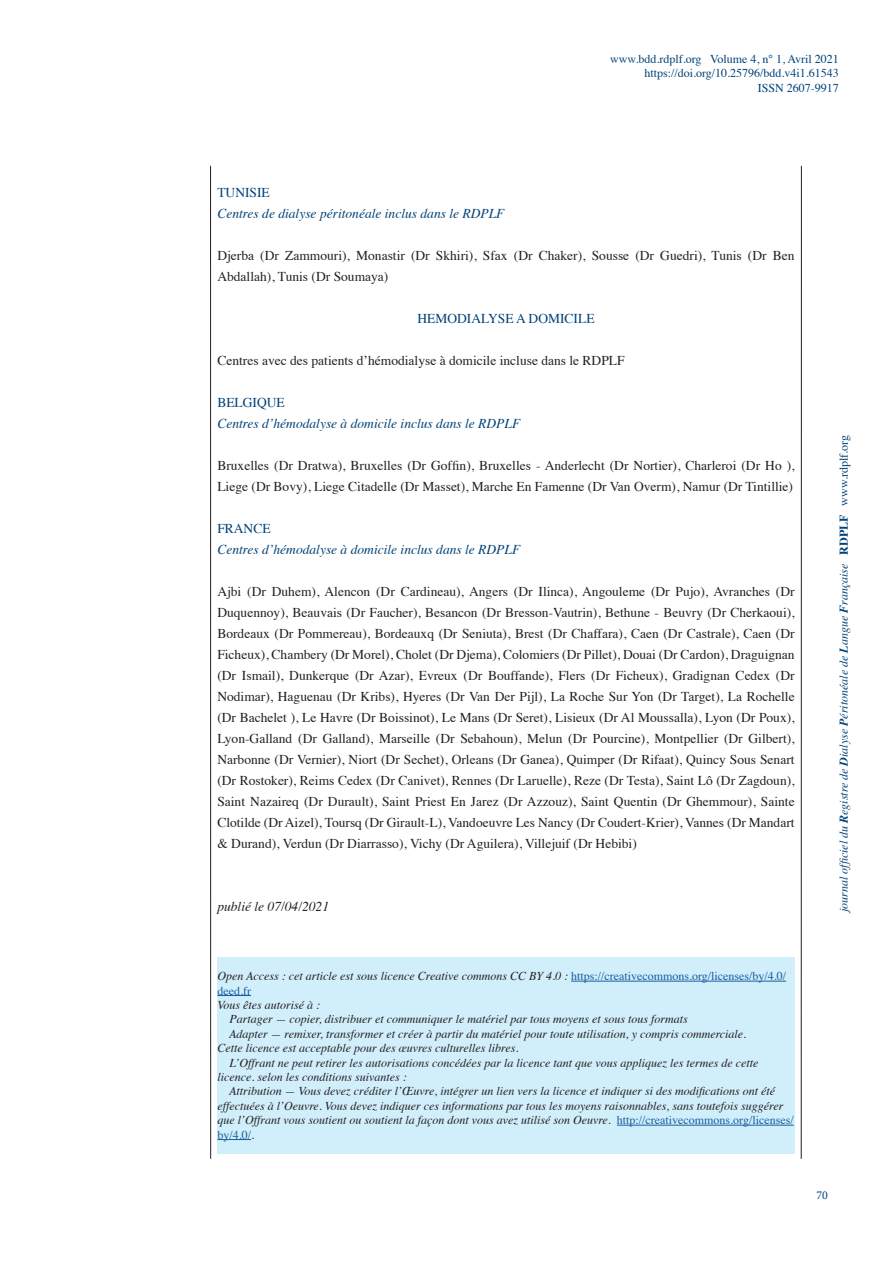
<style>
.page{position:relative;width:893px;height:1263px;background:#fff}
.page>*{position:absolute;margin:0;border:0;box-sizing:border-box;transform-origin:0 0}
.t1{font:13.5px/21px "Times";color:#231f20}
.t2{font:italic 13.5px "Times";color:#004279}
.t3{font:13.5px "Times";color:#004279}
.t4{font:italic 13.5px "Times";color:#231f20}
.t5{font:italic 12px/14.4px "Times";color:#231f20}
.t6{font:12px "Times";color:#004279}
.t7{font:italic 12px "Times";color:#004279}
.t8{font:12px "Minion Pro";color:#004279}
.s1{font-weight:700}
.s2{font-weight:700;font-style:normal}
.s3{font-style:normal}
.s4{font-style:normal;color:#175d9e}
</style>
<div class="page">
<hr style="left:210px;top:166px;width:1px;height:993px;background:#231f20">
<hr style="left:801px;top:166px;width:1px;height:993px;background:#231f20">
<div style="left:217px;top:957px;width:578px;height:196px;background:#d1eefb"></div>
<hr style="left:571px;top:981px;width:215px;height:1px;background:#175d9e">
<hr style="left:217px;top:995px;width:34px;height:1px;background:#175d9e">
<hr style="left:617px;top:1125px;width:177px;height:1px;background:#175d9e">
<hr style="left:217px;top:1139px;width:34px;height:1px;background:#175d9e">
<p class="t6" style="left:610px;top:48px;width:230px">www.bdd.rdplf.org Volume 4, n° 1, Avril 2021</p>
<p class="t6" style="left:644px;top:62px;width:196px">https://doi.org/10.25796/bdd.v4i1.61543</p>
<p class="t6" style="left:758px;top:77px;width:82px">ISSN 2607-9917</p>
<p class="t3" style="left:217px;top:180px;width:54px">TUNISIE</p>
<p class="t2" style="left:217px;top:202px;width:289px">Centres de dialyse péritonéale inclus dans le RDPLF</p>
<p class="t1" style="left:217px;top:244px;width:579px">Djerba (Dr Zammouri), Monastir (Dr Skhiri), Sfax (Dr Chaker), Sousse (Dr Guedri), Tunis (Dr Ben<br>Abdallah), Tunis (Dr Soumaya)</p>
<p class="t3" style="left:417px;top:306px;width:179px">HEMODIALYSE A DOMICILE</p>
<p class="t1" style="left:217px;top:349px;width:409px">Centres avec des patients d’hémodialyse à domicile incluse dans le RDPLF</p>
<p class="t3" style="left:217px;top:390px;width:69px">BELGIQUE</p>
<p class="t2" style="left:217px;top:412px;width:304px">Centres d’hémodalyse à domicile inclus dans le RDPLF</p>
<p class="t1" style="left:217px;top:454px;width:579px">Bruxelles (Dr Dratwa), Bruxelles (Dr Goffin), Bruxelles - Anderlecht (Dr Nortier), Charleroi (Dr Ho ),<br>Liege (Dr Bovy), Liege Citadelle (Dr Masset), Marche En Famenne (Dr Van Overm), Namur (Dr Tintillie)</p>
<p class="t3" style="left:217px;top:516px;width:55px">FRANCE</p>
<p class="t2" style="left:217px;top:538px;width:304px">Centres d’hémodalyse à domicile inclus dans le RDPLF</p>
<p class="t1" style="left:217px;top:580px;width:579px;text-align:justify">Ajbi (Dr Duhem), Alencon (Dr Cardineau), Angers (Dr Ilinca), Angouleme (Dr Pujo), Avranches (Dr Duquennoy), Beauvais (Dr Faucher), Besancon (Dr Bresson-Vautrin), Bethune - Beuvry (Dr Cherkaoui), Bordeaux (Dr Pommereau), Bordeauxq (Dr Seniuta), Brest (Dr Chaffara), Caen (Dr Castrale), Caen (Dr Ficheux), Chambery (Dr Morel), Cholet (Dr Djema), Colomiers (Dr Pillet), Douai (Dr Cardon), Draguignan (Dr Ismail), Dunkerque (Dr Azar), Evreux (Dr Bouffande), Flers (Dr Ficheux), Gradignan Cedex (Dr Nodimar), Haguenau (Dr Kribs), Hyeres (Dr Van Der Pijl), La Roche Sur Yon (Dr Target), La Rochelle (Dr Bachelet ), Le Havre (Dr Boissinot), Le Mans (Dr Seret), Lisieux (Dr Al Moussalla), Lyon (Dr Poux), Lyon-Galland (Dr Galland), Marseille (Dr Sebahoun), Melun (Dr Pourcine), Montpellier (Dr Gilbert), Narbonne (Dr Vernier), Niort (Dr Sechet), Orleans (Dr Ganea), Quimper (Dr Rifaat), Quincy Sous Senart (Dr Rostoker), Reims Cedex (Dr Canivet), Rennes (Dr Laruelle), Reze (Dr Testa), Saint Lô (Dr Zagdoun), Saint Nazaireq (Dr Durault), Saint Priest En Jarez (Dr Azzouz), Saint Quentin (Dr Ghemmour), Sainte Clotilde (Dr Aizel), Toursq (Dr Girault-L), Vandoeuvre Les Nancy (Dr Coudert-Krier), Vannes (Dr Mandart &amp; Durand), Verdun (Dr Diarrasso), Vichy (Dr Aguilera), Villejuif (Dr Hebibi)</p>
<p class="t4" style="left:217px;top:895px;width:113px">publié le 07/04/2021</p>
<p class="t7" style="left:833px;top:912px;width:478px;rotate:-90deg">journal officiel du <span class="s1">R</span>egistre de <span class="s1">D</span>ialyse <span class="s1">P</span>éritonéale de <span class="s1">L</span>angue <span class="s1">F</span>rançaise <span class="s2">RDPLF</span> <span class="s3">www.rdplf.org</span></p>
<p class="t5" style="left:217px;top:968px;width:570px">Open Access : cet article est sous licence Creative commons CC BY 4.0 : <span class="s4">https://creativecommons.org/licenses/by/4.0/ deed.fr</span></p>
<p class="t5" style="left:217px;top:997px;width:104px">Vous êtes autorisé à :</p>
<p class="t5" style="left:229px;top:1011px;width:460px">Partager — copier, distribuer et communiquer le matériel par tous moyens et sous tous formats</p>
<p class="t5" style="left:229px;top:1026px;width:519px">Adapter — remixer, transformer et créer à partir du matériel pour toute utilisation, y compris commerciale.</p>
<p class="t5" style="left:217px;top:1040px;width:302px">Cette licence est acceptable pour des œuvres culturelles libres.</p>
<p class="t5" style="left:217px;top:1055px;width:542px;text-indent:12px">L’Offrant ne peut retirer les autorisations concédées par la licence tant que vous appliquez les termes de cette licence. selon les conditions suivantes :</p>
<p class="t5" style="left:217px;top:1083px;width:578px;text-indent:12px">Attribution — Vous devez créditer l’Œuvre, intégrer un lien vers la licence et indiquer si des modifications ont été effectuées à l’Oeuvre. Vous devez indiquer ces informations par tous les moyens raisonnables, sans toutefois suggérer que l’Offrant vous soutient ou soutient la façon dont vous avez utilisé son Oeuvre. <span class="s4">http://creativecommons.org/licenses/ by/4.0/</span>.</p>
<p class="t8" style="left:816px;top:1187px;width:13px">70</p>
</div>
